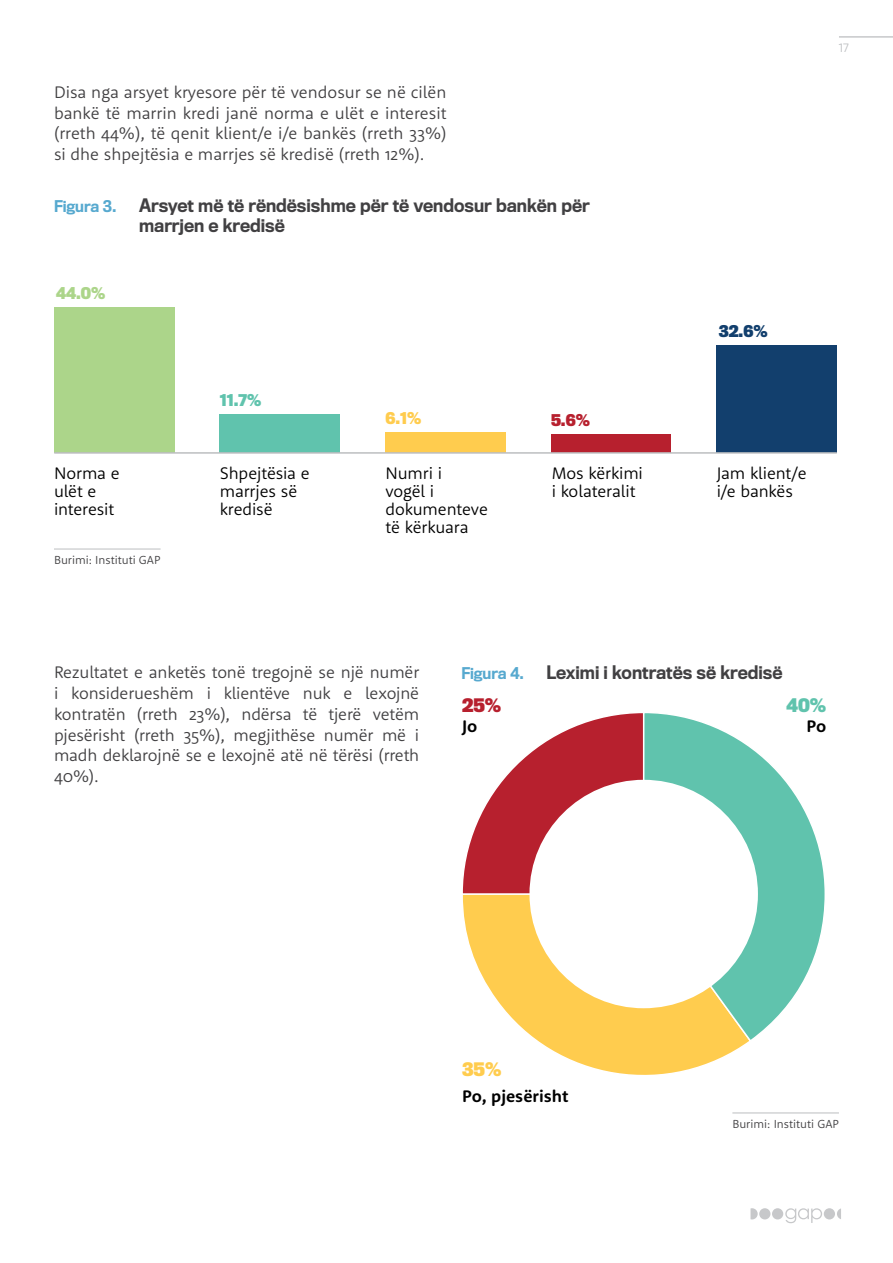
<style>
.page{position:relative;width:893px;height:1263px;background:#fff}
.page>*{position:absolute;margin:0;border:0;box-sizing:border-box;transform-origin:0 0}
.t1{font:300 17.25px/20.7px "Rooney Sans";letter-spacing:-.01em;color:#414042;text-align:justify}
.t2{font:300 17.25px/18px "Rooney Sans";letter-spacing:-.005em;color:#010101}
.t3{font:500 17.25px/20.7px "Titling Gothic FB Narrow";color:#414042}
.t4{font:700 17.25px "Rooney Sans";letter-spacing:-.005em;color:#010101}
.t5{font:700 17.25px "Titling Gothic FB Narrow";color:#b7202e}
.t6{font:700 17.25px "Titling Gothic FB Narrow";color:#ffcc4e}
.t7{font:700 17.25px "Titling Gothic FB Narrow";color:#60c3ad}
.t8{font:500 15px "Titling Gothic FB Narrow";letter-spacing:-.005em;color:#57a9cf}
.t9{font:700 15px "Titling Gothic FB Narrow";color:#123f6d}
.t10{font:700 15px "Titling Gothic FB Narrow";color:#60c3ad}
.t11{font:700 15px "Titling Gothic FB Narrow";color:#acd58a}
.t12{font:700 15px "Titling Gothic FB Narrow";color:#b7202e}
.t13{font:700 15px "Titling Gothic FB Narrow";color:#ffcc4e}
.t14{font:300 12px "Rooney Sans";color:#414042}
.t15{font:12px "Gilroy";color:#bcbec0}
</style>
<div class="page">
<hr style="left:839px;top:36px;width:54px;height:2px;background:#c7c8ca">
<div style="left:772px;top:1208px;width:11px;height:11px;background:#c7c8ca;border-radius:50%"></div>
<div style="left:759px;top:1208px;width:11px;height:11px;background:#c7c8ca;border-radius:50%"></div>
<div style="left:824px;top:1208px;width:11px;height:11px;background:#c7c8ca;border-radius:50%"></div>
<svg style="left:785px;top:1208px;width:37px;height:15px"></svg>
<svg style="left:750px;top:1208px;width:8px;height:11px"></svg>
<svg style="left:837px;top:1208px;width:4px;height:11px"></svg>
<hr style="left:732px;top:1112px;width:107px;height:1px;background:#bcbec0">
<svg style="left:462px;top:895px;width:284px;height:180px"></svg>
<svg style="left:462px;top:713px;width:180px;height:181px"></svg>
<svg style="left:642px;top:713px;width:183px;height:330px"></svg>
<div style="left:529px;top:780px;width:229px;height:228px;background:#fff;border-radius:50%"></div>
<hr style="left:54px;top:549px;width:107px;height:1px;background:#bcbec0">
<div style="left:717px;top:345px;width:120px;height:108px;background:#123f6d"></div>
<div style="left:551px;top:434px;width:120px;height:19px;background:#b7202e"></div>
<div style="left:385px;top:433px;width:120px;height:20px;background:#ffcc4e"></div>
<div style="left:220px;top:414px;width:120px;height:39px;background:#60c3ad"></div>
<div style="left:54px;top:307px;width:120px;height:146px;background:#acd58a"></div>
<hr style="left:54px;top:452px;width:783px;height:2px;background:#bcbec0">
<p class="t1" style="left:54px;top:81px;width:394px">Disa nga arsyet kryesore për të vendosur se në cilën bankë të marrin kredi janë norma e ulët e interesit (rreth 44%), të qenit klient/e i/e bankës (rreth 33%) si dhe shpejtësia e marrjes së kredisë (rreth 12%).</p>
<p class="t8" style="left:54px;top:197px;width:64px">Figura 3.</p>
<p class="t3" style="left:139px;top:194px;width:452px">Arsyet më të rëndësishme për të vendosur bankën për marrjen e kredisë</p>
<p class="t11" style="left:56px;top:284px;width:51px">44.0%</p>
<p class="t2" style="left:54px;top:463px;width:67px">Norma e ulët e interesit</p>
<p class="t14" style="left:54px;top:552px;width:108px">Burimi: Instituti GAP</p>
<p class="t10" style="left:220px;top:391px;width:43px">11.7%</p>
<p class="t2" style="left:220px;top:463px;width:91px">Shpejtësia e marrjes së kredisë</p>
<p class="t13" style="left:385px;top:409px;width:37px">6.1%</p>
<p class="t2" style="left:385px;top:463px;width:104px">Numri i<br>vogël i dokumenteve të kërkuara</p>
<p class="t12" style="left:551px;top:411px;width:40px">5.6%</p>
<p class="t2" style="left:552px;top:463px;width:93px">Mos kërkimi i kolateralit</p>
<p class="t15" style="left:839px;top:40px;width:11px">17</p>
<p class="t9" style="left:719px;top:322px;width:51px">32.6%</p>
<p class="t2" style="left:717px;top:463px;width:91px">Jam klient/e i/e bankës</p>
<p class="t1" style="left:54px;top:662px;width:367px">Rezultatet e anketës tonë tregojnë se një numër i konsiderueshëm i klientëve nuk e lexojnë kontratën (rreth 23%), ndërsa të tjerë vetëm pjesërisht (rreth 35%), megjithëse numër më i madh deklarojnë se e lexojnë atë në tërësi (rreth 40%).</p>
<p class="t8" style="left:461px;top:664px;width:64px">Figura 4.</p>
<p class="t3" style="left:546px;top:662px;width:237px">Leximi i kontratës së kredisë</p>
<p class="t5" style="left:462px;top:695px;width:41px">25%</p>
<p class="t4" style="left:462px;top:715px;width:17px">Jo</p>
<p class="t7" style="left:786px;top:695px;width:41px">40%</p>
<p class="t4" style="left:806px;top:715px;width:21px">Po</p>
<p class="t6" style="left:462px;top:1058px;width:41px">35%</p>
<p class="t4" style="left:462px;top:1084px;width:108px">Po, pjesërisht</p>
<p class="t14" style="left:732px;top:1116px;width:108px">Burimi: Instituti GAP</p>
</div>
